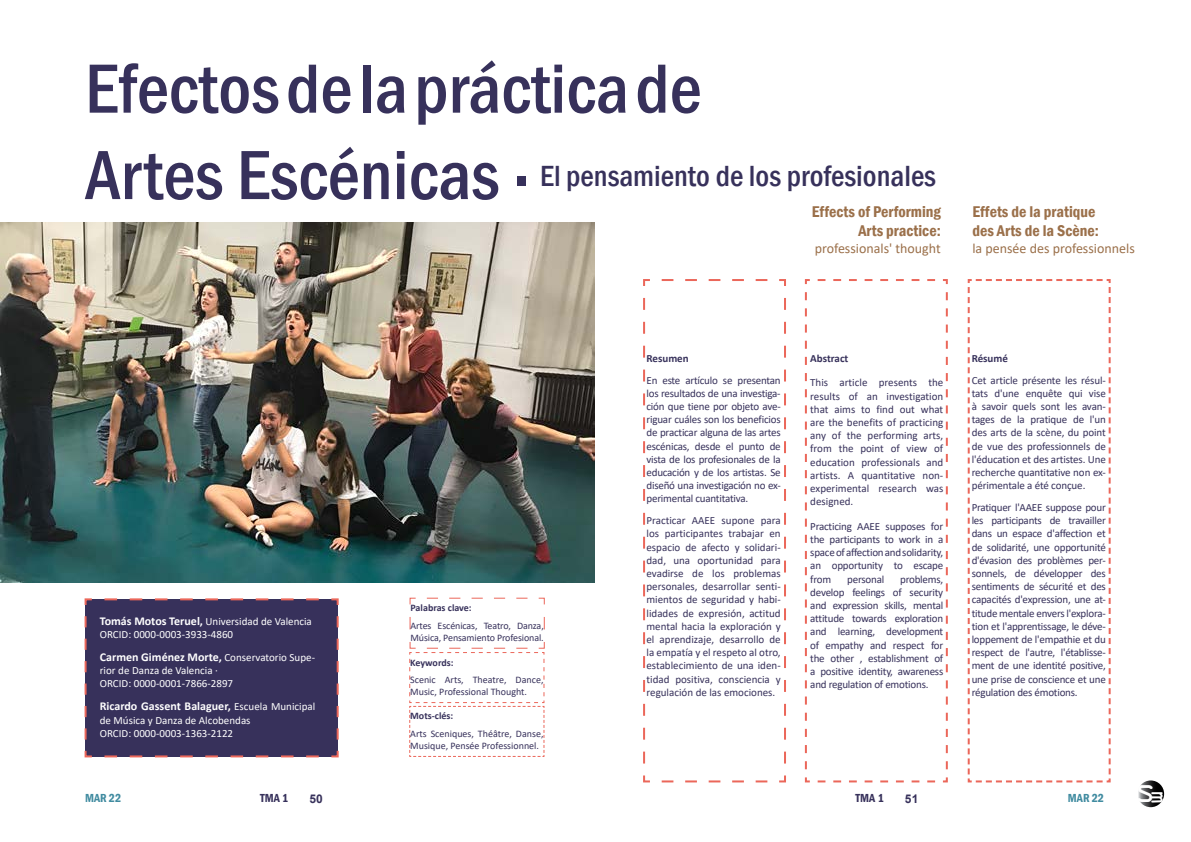
<style>
.page{position:relative;width:1191px;height:842px;background:#fff}
.page>*{position:absolute;margin:0;border:0;box-sizing:border-box;transform-origin:0 0}
.t1{font:500 condensed 72px/86.4px "Franklin Gothic";color:#37315b}
.t2{font:36px "OCRA Extended";color:#fff}
.t3{font:500 condensed 30px "Franklin Gothic";color:#37315b}
.t4{font:24px "OCRA Extended";color:#fff}
.t5{font:600 condensed 16px/19.2px "Franklin Gothic";color:#9b704a;text-align:right}
.t6{font:14px "Calibri";color:#9b704a}
.t7{font:700 12px "Calibri";color:#fff}
.t8{font:600 condensed 12px "Franklin Gothic";color:#408ba0}
.t9{font:600 condensed 12px "Franklin Gothic";color:#37315b}
.t10{font:700 12px "Arial";color:#37315b}
.t11{font:11px/13.2px "Calibri";letter-spacing:-.02em;color:#37315b;text-align:justify}
.t12{font:11px/13.2px "Calibri";color:#fff}
.t13{font:700 11px "Calibri";color:#37315b}
.t14{font:10px/12px "Calibri";color:#37315b}
.t15{font:700 10px "Calibri";color:#37315b}
.s1{font-weight:700;font-size:12px}
.s2{font-weight:400;font-size:11px}
</style>
<div class="page">
<svg style="left:967px;top:279px;width:144px;height:504px"></svg>
<svg style="left:804px;top:279px;width:144px;height:504px"></svg>
<svg style="left:643px;top:279px;width:143px;height:504px"></svg>
<svg style="left:409px;top:597px;width:136px;height:160px"></svg>
<div style="left:84px;top:598px;width:255px;height:160px;background:#37315b"></div>
<img style="left:0;top:222px;width:594px;height:360px">
<svg style="left:1137px;top:780px;width:27px;height:27px"></svg>
<h1 class="t1" style="left:85px;top:45px;width:618px">Efectos de la práctica de<br>Artes Escénicas ·</h1>
<h3 class="t3" style="left:540px;top:157px;width:397px">El pensamiento de los profesionales</h3>
<h3 class="t5" style="left:812px;top:202px;width:130px">Effects of Performing<br>Arts practice:</h3>
<p class="t6" style="left:814px;top:238px;width:128px">professionals' thought</p>
<h3 class="t5" style="left:972px;top:202px;width:128px;text-align:left">Effets de la pratique des Arts de la Scène:</h3>
<p class="t6" style="left:972px;top:238px;width:164px">la pensée des professionnels</p>
<p class="t12" style="left:100px;top:614px;width:214px"><span class="s1">Tomás Motos Teruel,</span> Universidad de Valencia<br>ORCID: 0000-0003-3933-4860</p>
<p class="t7" style="left:100px;top:648px;width:217px">Carmen Giménez Morte, <span class="s2">Conservatorio Supe-</span></p>
<p class="t12" style="left:100px;top:664px;width:135px">rior de Danza de Valencia ·<br>ORCID: 0000-0001-7866-2897</p>
<p class="t7" style="left:100px;top:698px;width:217px">Ricardo Gassent Balaguer, <span class="s2">Escuela Municipal</span></p>
<p class="t12" style="left:100px;top:713px;width:152px">de Música y Danza de Alcobendas<br>ORCID: 0000-0003-1363-2122</p>
<p class="t15" style="left:410px;top:601px;width:63px">Palabras clave:</p>
<p class="t14" style="left:410px;top:619px;width:135px">Artes Escénicas, Teatro, Danza,<br>Música, Pensamiento Profesional.</p>
<p class="t15" style="left:410px;top:655px;width:45px">Keywords:</p>
<p class="t14" style="left:410px;top:674px;width:135px">Scenic Arts, Theatre, Dance,<br>Music, Professional Thought.</p>
<p class="t15" style="left:410px;top:709px;width:45px">Mots-clés:</p>
<p class="t14" style="left:410px;top:727px;width:135px">Arts Sceniques, Théâtre, Danse,<br>Musique, Pensée Professionnel.</p>
<p class="t13" style="left:646px;top:350px;width:44px">Resumen</p>
<p class="t11" style="left:646px;top:373px;width:136px">En este artículo se presentan los resultados de una investiga&shy;ción que tiene por objeto ave&shy;riguar cuáles son los beneficios de practicar alguna de las artes escénicas, desde el punto de vista de los profesionales de la educación y de los artistas. Se diseñó una investigación no ex&shy;perimental cuantitativa.</p>
<p class="t11" style="left:646px;top:514px;width:136px">Practicar AAEE supone para los participantes trabajar en espacio de afecto y solidari&shy;dad, una oportunidad para evadirse de los problemas personales, desarrollar senti&shy;mientos de seguridad y habi&shy;lidades de expresión, actitud mental hacia la exploración y el aprendizaje, desarrollo de la empatía y el respeto al otro, establecimiento de una iden&shy;tidad positiva, consciencia y regulación de las emociones.</p>
<p class="t13" style="left:810px;top:350px;width:40px">Abstract</p>
<p class="t11" style="left:810px;top:376px;width:134px">This article presents the results of an investigation that aims to find out what are the benefits of practicing any of the performing arts, from the point of view of education professionals and artists. A quantitative non&shy;experimental research was designed.</p>
<p class="t11" style="left:810px;top:519px;width:134px">Practicing AAEE supposes for the participants to work in a space of affection and solidarity, an opportunity to escape from</p>
<p class="t11" style="left:810px;top:572px;width:134px;text-indent:90px">problems, develop feelings of security and expression skills, mental attitude towards exploration and learning, development of empathy and respect for the other , establishment of a positive identity, awareness and regulation of emotions.</p>
<p class="t11" style="left:847px;top:572px;width:39px">personal</p>
<p class="t13" style="left:971px;top:350px;width:38px">Résumé</p>
<p class="t11" style="left:971px;top:373px;width:136px">Cet article présente les résul&shy;tats d'une enquête qui vise à savoir quels sont les avan&shy;tages de la pratique de l'un des arts de la scène, du point de vue des professionnels de l'éducation et des artistes. Une recherche quantitative non ex&shy;périmentale a été conçue.</p>
<p class="t11" style="left:971px;top:500px;width:136px">Pratiquer l'AAEE suppose pour les participants de travailler dans un espace d'affection et de solidarité, une opportunité d'évasion des problèmes per&shy;sonnels, de développer des sentiments de sécurité et des capacités d'expression, une at&shy;titude mentale envers l'explora&shy;tion et l'apprentissage, le déve&shy;loppement de l'empathie et du respect de l'autre, l'établisse&shy;ment de une identité positive, une prise de conscience et une régulation des émotions.</p>
<p class="t8" style="left:85px;top:790px;width:38px">MAR 22</p>
<p class="t9" style="left:260px;top:790px;width:30px">TMA 1</p>
<p class="t10" style="left:309px;top:790px;width:15px">50</p>
<p class="t9" style="left:855px;top:790px;width:30px">TMA 1</p>
<p class="t10" style="left:905px;top:790px;width:15px">51</p>
<p class="t8" style="left:1068px;top:790px;width:38px">MAR 22</p>
<h2 class="t2" style="left:1134px;top:772px;width:23px">s</h2>
<h3 class="t4" style="left:1172px;top:790px;width:16px;rotate:90deg">m</h3>
</div>
